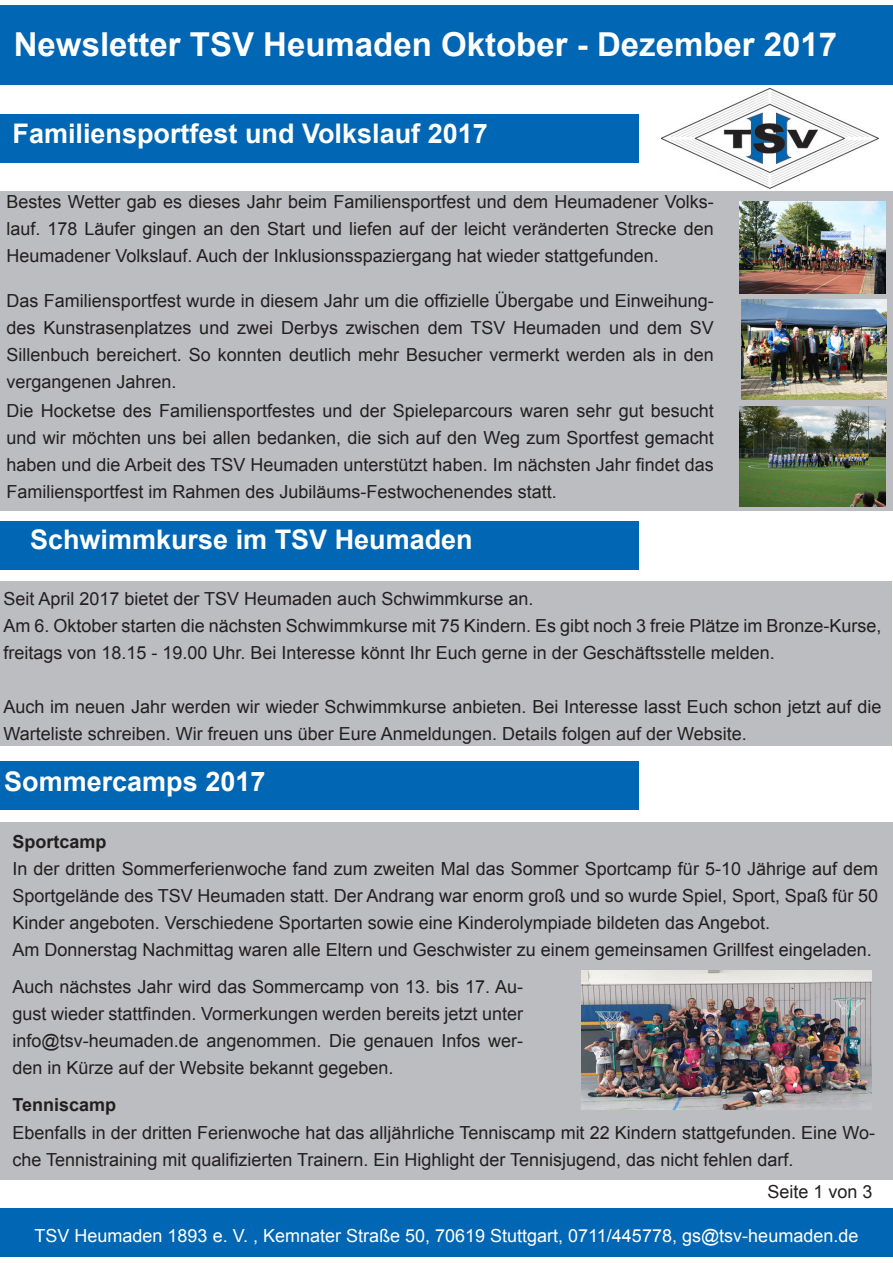
<style>
.page{position:relative;width:893px;height:1263px;background:#fff}
.page>*{position:absolute;margin:0;border:0;box-sizing:border-box;transform-origin:0 0}
.t1{font:700 33px "Arial";color:#fff}
.t2{font:700 27px "Arial";color:#fff}
.t3{font:18px/27px "Arial";color:#231f20;text-align:justify}
.t4{font:18px "Arial";color:#fff}
.t5{font:700 18px "Arial";color:#231f20}
</style>
<div class="page">
<div style="left:0;top:1208px;width:893px;height:48px;background:#0166b3"></div>
<div style="left:0;top:114px;width:639px;height:49px;background:#0166b3"></div>
<div style="left:0;top:5px;width:893px;height:80px;background:#0166b3"></div>
<div style="left:0;top:191px;width:893px;height:320px;background:#bcbdc0"></div>
<div style="left:0;top:761px;width:639px;height:49px;background:#0166b3"></div>
<div style="left:0;top:823px;width:893px;height:357px;background:#bcbdc0"></div>
<img style="left:661px;top:88px;width:217px;height:101px">
<img style="left:740px;top:201px;width:146px;height:92px">
<img style="left:741px;top:300px;width:146px;height:99px">
<img style="left:740px;top:407px;width:146px;height:99px">
<img style="left:581px;top:971px;width:290px;height:138px">
<div style="left:0;top:521px;width:639px;height:49px;background:#0166b3"></div>
<div style="left:0;top:581px;width:891px;height:165px;background:#bcbdc0"></div>
<p class="t1" style="left:14px;top:22px;width:825px">Newsletter TSV Heumaden Oktober - Dezember 2017</p>
<p class="t2" style="left:13px;top:115px;width:477px">Familiensportfest und Volkslauf 2017</p>
<p class="t3" style="left:6px;top:189px;width:709px">Bestes Wetter gab es dieses Jahr beim Familiensportfest und dem Heumadener Volks&shy;lauf. 178 Läufer gingen an den Start und liefen auf der leicht veränderten Strecke den Heumadener Volkslauf. Auch der Inklusionsspaziergang hat wieder stattgefunden.</p>
<p class="t3" style="left:6px;top:288px;width:709px">Das Familiensportfest wurde in diesem Jahr um die offizielle Übergabe und Einweihung&shy;des Kunstrasenplatzes und zwei Derbys zwischen dem TSV Heumaden und dem SV Sillenbuch bereichert. So konnten deutlich mehr Besucher vermerkt werden als in den vergangenen Jahren.</p>
<p class="t3" style="left:6px;top:397px;width:709px">Die Hocketse des Familiensportfestes und der Spieleparcours waren sehr gut besucht und wir möchten uns bei allen bedanken, die sich auf den Weg zum Sportfest gemacht haben und die Arbeit des TSV Heumaden unterstützt haben. Im nächsten Jahr findet das Familiensportfest im Rahmen des Jubiläums-Festwochenendes statt.</p>
<p class="t2" style="left:30px;top:522px;width:444px">Schwimmkurse im TSV Heumaden</p>
<p class="t3" style="left:3px;top:585px;width:531px">Seit April 2017 bietet der TSV Heumaden auch Schwimmkurse an.</p>
<p class="t3" style="left:3px;top:612px;width:880px">Am 6. Oktober starten die nächsten Schwimmkurse mit 75 Kindern. Es gibt noch 3 freie Plätze im Bronze-Kurse, freitags von 18.15 - 19.00 Uhr. Bei Interesse könnt Ihr Euch gerne in der Geschäftsstelle melden.</p>
<p class="t3" style="left:3px;top:693px;width:879px">Auch im neuen Jahr werden wir wieder Schwimmkurse anbieten. Bei Interesse lasst Euch schon jetzt auf die<br>Warteliste schreiben. Wir freuen uns über Eure Anmeldungen. Details folgen auf der Website.</p>
<p class="t2" style="left:4px;top:763px;width:263px">Sommercamps 2017</p>
<p class="t5" style="left:13px;top:829px;width:96px">Sportcamp</p>
<p class="t3" style="left:13px;top:855px;width:867px">In der dritten Sommerferienwoche fand zum zweiten Mal das Sommer Sportcamp für 5-10 Jährige auf dem Sportgelände des TSV Heumaden statt. Der Andrang war enorm groß und so wurde Spiel, Sport, Spaß für 50<br>Kinder angeboten. Verschiedene Sportarten sowie eine Kinderolympiade bildeten das Angebot.</p>
<p class="t3" style="left:13px;top:936px;width:861px">Am Donnerstag Nachmittag waren alle Eltern und Geschwister zu einem gemeinsamen Grillfest eingeladen.</p>
<p class="t3" style="left:13px;top:974px;width:512px">Auch nächstes Jahr wird das Sommercamp von 13. bis 17. Au&shy;gust wieder stattfinden. Vormerkungen werden bereits jetzt unter info@tsv-heumaden.de angenommen. Die genauen Infos wer&shy;den in Kürze auf der Website bekannt gegeben.</p>
<p class="t5" style="left:13px;top:1093px;width:105px">Tenniscamp</p>
<p class="t3" style="left:13px;top:1119px;width:864px">Ebenfalls in der dritten Ferienwoche hat das alljährliche Tenniscamp mit 22 Kindern stattgefunden. Eine Wo&shy;che Tennistraining mit qualifizierten Trainern. Ein Highlight der Tennisjugend, das nicht fehlen darf.</p>
<p class="t3" style="left:767px;top:1178px;width:107px">Seite 1 von 3</p>
<p class="t4" style="left:35px;top:1224px;width:825px">TSV Heumaden 1893 e. V. , Kemnater Straße 50, 70619 Stuttgart, 0711/445778, gs@tsv-heumaden.de</p>
</div>
